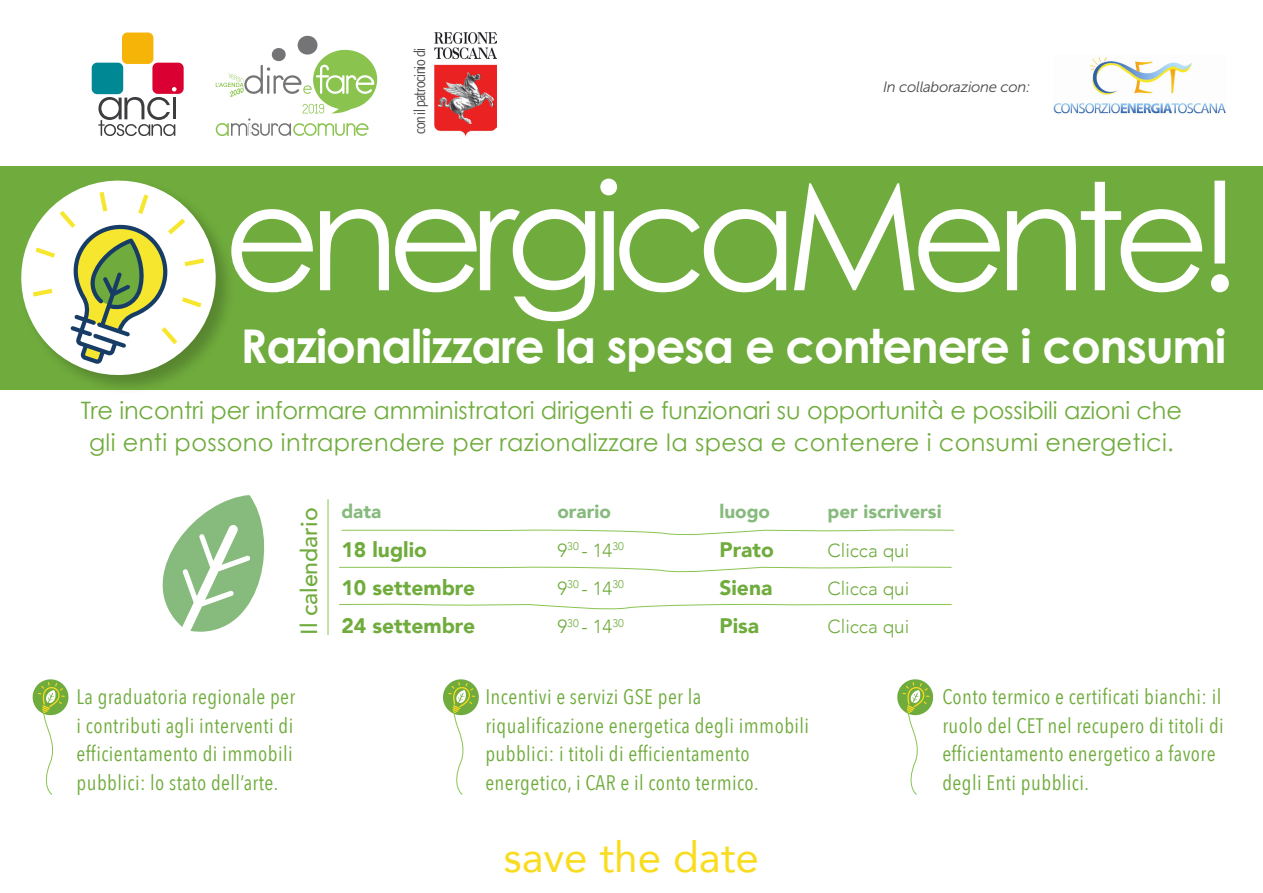
<style>
.page{position:relative;width:1263px;height:893px;background:#fff}
.page>*{position:absolute;margin:0;border:0;box-sizing:border-box;transform-origin:0 0}
.t1{font:148.8px "Century Gothic";letter-spacing:-.08em;color:#fff}
.t2{font:700 46.5px "Century Gothic";letter-spacing:-.025em;color:#fff}
.t3{font:42.15px "Avenir";color:#f9dc1f}
.t4{font:24px/31.5px "Century Gothic";letter-spacing:-.005em;color:#70ac3d;text-align:center}
.t5{font:500 23.25px "Avenir";color:#70ac3d}
.t6{font:21px/28.5px "Avenir Next Condensed";letter-spacing:.02em;color:#70ac3d}
.t7{font:900 21px "Avenir";color:#70ac3d}
.t8{font:300 18.9px "Avenir";color:#70ac3d}
.t9{font:900 18.9px "Avenir";color:#87ba7d}
.t10{font:condensed 16.35px "Whitney HTF";letter-spacing:-.03em;color:#4b4b4d}
.t11{font:italic 15px "Museo Sans 300";letter-spacing:-.02em;color:#4b4b4d}
</style>
<div class="page">
<svg style="left:216px;top:36px;width:162px;height:100px"></svg>
<img style="left:434px;top:33px;width:62px;height:103px">
<img style="left:1053px;top:56px;width:173px;height:58px">
<div style="left:0;top:166px;width:1263px;height:224px;background:#70ac3d"></div>
<div style="left:18px;top:177px;width:218px;height:218px;background:#000;opacity:.22"></div>
<svg style="left:18px;top:177px;width:208px;height:208px"></svg>
<hr style="left:328px;top:500px;width:1px;height:135px;background:#8ac452">
<svg style="left:341px;top:529px;width:614px;height:6px"></svg>
<svg style="left:339px;top:566px;width:613px;height:7px"></svg>
<svg style="left:339px;top:604px;width:613px;height:6px"></svg>
<hr style="left:173px;top:98px;width:3px;height:21px;background:#3d3d40">
<svg style="left:98px;top:97px;width:77px;height:39px"></svg>
<div style="left:122px;top:33px;width:31px;height:31px;background:#f7b408;border-radius:5px"></div>
<div style="left:92px;top:63px;width:31px;height:31px;background:#008995;border-radius:5px"></div>
<div style="left:152px;top:63px;width:32px;height:31px;background:#da0032;border-radius:5px"></div>
<svg style="left:172px;top:87px;width:5px;height:4px"></svg>
<svg style="left:162px;top:495px;width:103px;height:137px"></svg>
<svg style="left:897px;top:679px;width:37px;height:116px"></svg>
<svg style="left:443px;top:679px;width:36px;height:116px"></svg>
<svg style="left:32px;top:679px;width:37px;height:116px"></svg>
<svg style="left:33px;top:192px;width:171px;height:172px;background:#d0dab4"></svg>
<p class="t10" style="left:410px;top:134px;width:88px;rotate:-90deg">con il patrocinio di</p>
<p class="t11" style="left:883px;top:79px;width:149px">In collaborazione con:</p>
<h1 class="t1" style="left:224px;top:146px;width:1019px">energicaMente!</h1>
<h2 class="t2" style="left:241px;top:317px;width:987px">Razionalizzare la spesa e contenere i consumi</h2>
<p class="t4" style="left:81px;top:395px;width:1102px">Tre incontri per informare amministratori dirigenti e funzionari su opportunità e possibili azioni che gli enti possono intraprendere per razionalizzare la spesa e contenere i consumi energetici.</p>
<p class="t5" style="left:289px;top:635px;width:129px;rotate:-90deg">Il calendario</p>
<p class="t6" style="left:77px;top:682px;width:220px">La graduatoria regionale per i contributi agli interventi di efficientamento di immobili pubblici: lo stato dell’arte.</p>
<p class="t9" style="left:341px;top:496px;width:41px">data</p>
<p class="t9" style="left:557px;top:496px;width:55px">orario</p>
<p class="t9" style="left:719px;top:496px;width:52px">luogo</p>
<p class="t9" style="left:827px;top:496px;width:116px">per iscriversi</p>
<p class="t7" style="left:341px;top:531px;width:87px">18 luglio</p>
<p class="t8" style="left:557px;top:539px;width:68px">9<sup>30</sup> - 14<sup>30</sup></p>
<p class="t7" style="left:719px;top:531px;width:56px">Prato</p>
<p class="t8" style="left:827px;top:539px;width:83px">Clicca qui</p>
<p class="t7" style="left:341px;top:569px;width:135px">10 settembre</p>
<p class="t8" style="left:557px;top:577px;width:68px">9<sup>30</sup> - 14<sup>30</sup></p>
<p class="t7" style="left:719px;top:569px;width:54px">Siena</p>
<p class="t8" style="left:827px;top:577px;width:83px">Clicca qui</p>
<p class="t7" style="left:341px;top:607px;width:135px">24 settembre</p>
<p class="t8" style="left:557px;top:615px;width:68px">9<sup>30</sup> - 14<sup>30</sup></p>
<p class="t7" style="left:719px;top:607px;width:41px">Pisa</p>
<p class="t8" style="left:827px;top:615px;width:83px">Clicca qui</p>
<p class="t6" style="left:485px;top:682px;width:325px">Incentivi e servizi GSE per la riqualificazione energetica degli immobili pubblici: i titoli di efficientamento energetico, i CAR e il conto termico.</p>
<h3 class="t3" style="left:504px;top:823px;width:257px">save the date</h3>
<p class="t6" style="left:942px;top:682px;width:283px">Conto termico e certificati bianchi: il ruolo del CET nel recupero di titoli di efficientamento energetico a favore degli Enti pubblici.</p>
</div>
